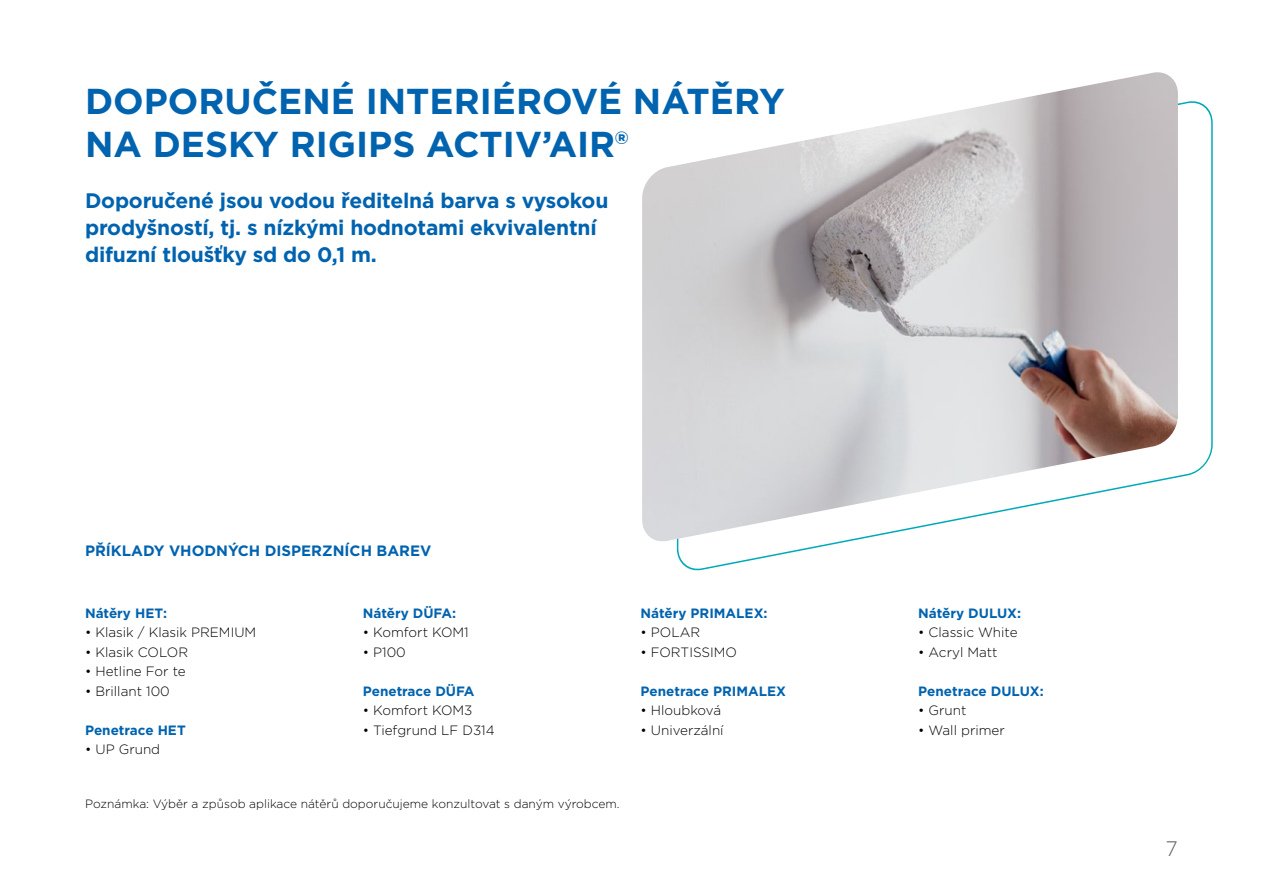
<style>
.page{position:relative;width:1263px;height:893px;background:#fff}
.page>*{position:absolute;margin:0;border:0;box-sizing:border-box;transform-origin:0 0}
.t1{font:700 36px/43.2px "Gotham";color:#0063af}
.t2{font:700 21px/27px "Gotham";letter-spacing:-.01em;color:#0063af}
.t3{font:300 21px "Gotham";color:#646363}
.t4{font:700 15px "Gotham";color:#0063af}
.t5{font:300 13.5px "Gotham";color:#000}
.t6{font:700 13.5px "Gotham";color:#0063af}
.t7{font:300 12px "Gotham";color:#000}
</style>
<div class="page">
<svg style="left:676px;top:101px;width:537px;height:470px"></svg>
<img style="left:642px;top:72px;width:536px;height:472px">
<h1 class="t1" style="left:85px;top:79px;width:701px">DOPORUČENÉ INTERIÉROVÉ NÁTĚRY<br>NA DESKY RIGIPS ACTIV’AIR®</h1>
<h2 class="t2" style="left:85px;top:187px;width:525px">Doporučené jsou vodou ředitelná barva s vysokou prodyšností, tj. s nízkými hodnotami ekvivalentní difuzní tloušťky sd do 0,1 m.</h2>
<p class="t4" style="left:85px;top:541px;width:348px">PŘÍKLADY VHODNÝCH DISPERZNÍCH BAREV</p>
<p class="t6" style="left:85px;top:604px;width:83px">Nátěry HET:</p>
<p class="t5" style="left:85px;top:624px;width:173px">• Klasik / Klasik PREMIUM</p>
<p class="t5" style="left:85px;top:643px;width:105px">• Klasik COLOR</p>
<p class="t5" style="left:85px;top:663px;width:102px">• Hetline For te</p>
<p class="t5" style="left:85px;top:682px;width:86px">• Brillant 100</p>
<p class="t6" style="left:85px;top:721px;width:102px">Penetrace HET</p>
<p class="t5" style="left:85px;top:741px;width:77px">• UP Grund</p>
<p class="t6" style="left:363px;top:604px;width:95px">Nátěry DÜFA:</p>
<p class="t5" style="left:363px;top:624px;width:108px">• Komfort KOM1</p>
<p class="t5" style="left:363px;top:643px;width:45px">• P100</p>
<p class="t6" style="left:363px;top:682px;width:113px">Penetrace DÜFA</p>
<p class="t5" style="left:363px;top:702px;width:111px">• Komfort KOM3</p>
<p class="t5" style="left:363px;top:721px;width:133px">• Tiefgrund LF D314</p>
<p class="t7" style="left:85px;top:796px;width:536px">Poznámka: Výběr a způsob aplikace nátěrů doporučujeme konzultovat s daným výrobcem.</p>
<p class="t6" style="left:640px;top:604px;width:129px">Nátěry PRIMALEX:</p>
<p class="t5" style="left:640px;top:624px;width:61px">• POLAR</p>
<p class="t5" style="left:640px;top:643px;width:98px">• FORTISSIMO</p>
<p class="t6" style="left:640px;top:682px;width:147px">Penetrace PRIMALEX</p>
<p class="t5" style="left:640px;top:702px;width:82px">• Hloubková</p>
<p class="t5" style="left:640px;top:721px;width:85px">• Univerzální</p>
<p class="t6" style="left:918px;top:604px;width:104px">Nátěry DULUX:</p>
<p class="t5" style="left:918px;top:624px;width:101px">• Classic White</p>
<p class="t5" style="left:918px;top:643px;width:81px">• Acryl Matt</p>
<p class="t6" style="left:918px;top:682px;width:127px">Penetrace DULUX:</p>
<p class="t5" style="left:918px;top:702px;width:50px">• Grunt</p>
<p class="t5" style="left:918px;top:721px;width:88px">• Wall primer</p>
<h2 class="t3" style="left:1165px;top:835px;width:14px">7</h2>
</div>
